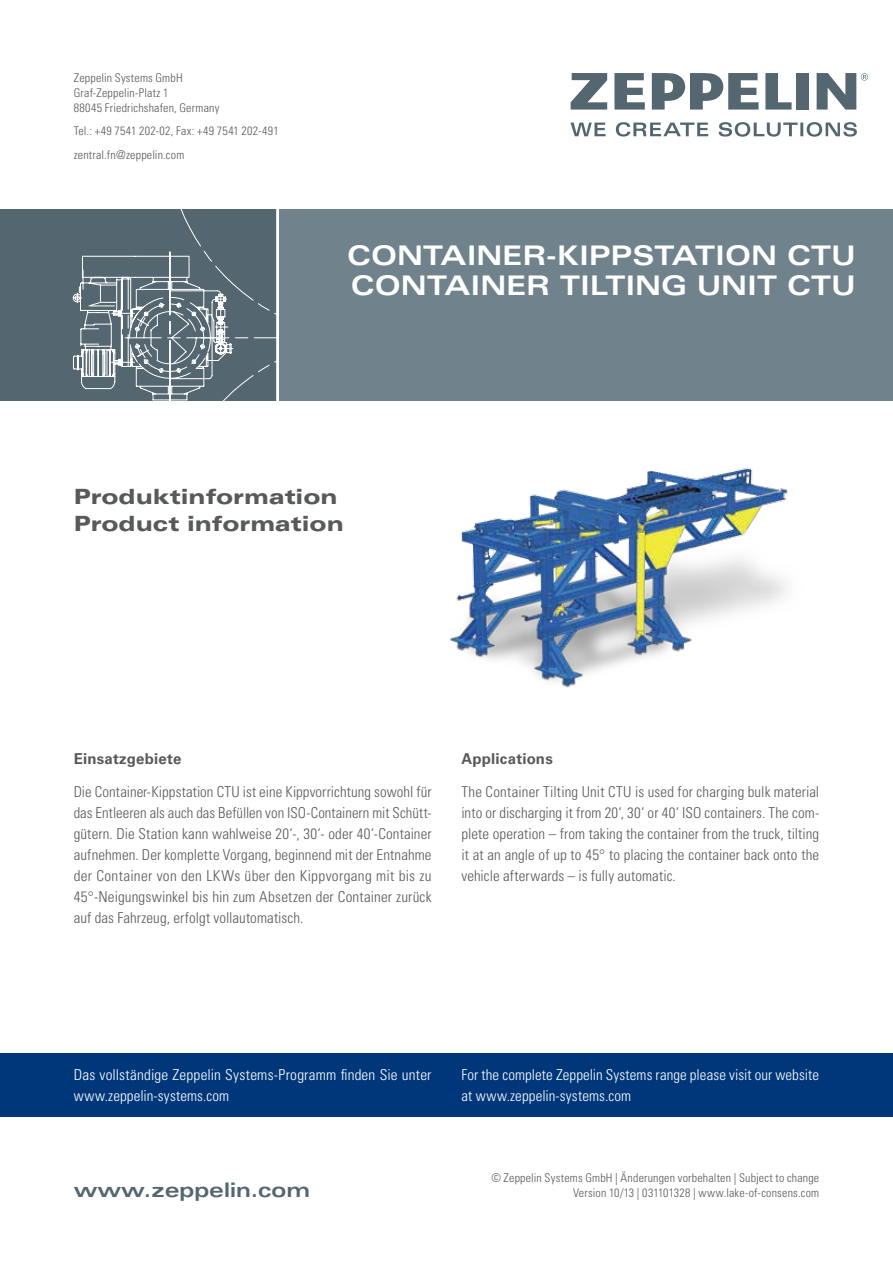
<style>
.page{position:relative;width:893px;height:1263px;background:#fff}
.page>*{position:absolute;margin:0;border:0;box-sizing:border-box;transform-origin:0 0}
.t1{font:700 expanded 27px/30px "Univers LT Std";letter-spacing:-.005em;color:#fff}
.t2{font:900 expanded 21px/27px "Univers LT Std";color:#58595b}
.t3{font:700 expanded 20.1px "Univers LT Std";color:#546670}
.t4{font:300 condensed 15px/21px "Univers LT Std";letter-spacing:.005em;color:#58595b;text-align:justify}
.t5{font:300 condensed 15px/21px "Univers LT Std";letter-spacing:.01em;color:#fff}
.t6{font:700 15px "Univers LT Std";letter-spacing:.015em;color:#58595b}
.t7{font:300 condensed 12px/15px "Univers LT Std";letter-spacing:.015em;color:#58595b}
</style>
<div class="page">
<svg style="left:571px;top:73px;width:36px;height:37px"></svg>
<svg style="left:817px;top:73px;width:51px;height:37px"></svg>
<div style="left:796px;top:73px;width:12px;height:37px;background:#546670"></div>
<svg style="left:765px;top:73px;width:27px;height:37px"></svg>
<svg style="left:614px;top:73px;width:31px;height:37px"></svg>
<svg style="left:652px;top:73px;width:107px;height:37px"></svg>
<svg style="left:570px;top:122px;width:287px;height:15px"></svg>
<div style="left:280px;top:209px;width:613px;height:191px;background:#70828b"></div>
<div style="left:0;top:1053px;width:893px;height:64px;background:#00377b"></div>
<img style="left:450px;top:467px;width:338px;height:221px">
<div style="left:0;top:209px;width:277px;height:191px;background:#546670"></div>
<hr style="left:892px;top:209px;width:1px;height:191px;background:#fff">
<hr style="left:444px;top:338px;width:1px;height:62px;background:#fff">
<hr style="left:327px;top:338px;width:1px;height:62px;background:#fff">
<hr style="left:473px;top:338px;width:1px;height:62px;background:#fff">
<hr style="left:523px;top:209px;width:1px;height:129px;background:#fff">
<svg style="left:72px;top:209px;width:205px;height:191px"></svg>
<p class="t7" style="left:74px;top:70px;width:147px">Zeppelin Systems GmbH<br>Graf-Zeppelin-Platz 1<br>88045 Friedrichshafen, Germany</p>
<p class="t7" style="left:74px;top:119px;width:206px;line-height:23.5px">Tel.: +49 7541 202-02, Fax: +49 7541 202-491 zentral.fn@zeppelin.com</p>
<h1 class="t1" style="left:347px;top:240px;width:510px">CONTAINER-KIPPSTATION CTU<br>CONTAINER TILTING UNIT CTU</h1>
<h2 class="t2" style="left:74px;top:483px;width:272px">Produktinformation<br>Product information</h2>
<p class="t6" style="left:74px;top:749px;width:109px">Einsatzgebiete</p>
<p class="t4" style="left:74px;top:781px;width:359px">Die Container-Kippstation CTU ist eine Kippvorrichtung sowohl für das Entleeren als auch das Befüllen von ISO-Containern mit Schütt&shy;gütern. Die Station kann wahlweise 20‘-, 30‘- oder 40‘-Container aufnehmen. Der komplette Vorgang, beginnend mit der Entnahme der Container von den LKWs über den Kippvorgang mit bis zu 45°-Neigungswinkel bis hin zum Absetzen der Container zurück auf das Fahrzeug, erfolgt vollautomatisch.</p>
<p class="t6" style="left:461px;top:749px;width:93px">Applications</p>
<p class="t4" style="left:461px;top:781px;width:359px">The Container Tilting Unit CTU is used for charging bulk material into or discharging it from 20‘, 30‘ or 40‘ ISO containers. The com&shy;plete operation – from taking the container from the truck, tilting it at an angle of up to 45° to placing the container back onto the vehicle afterwards – is fully automatic.</p>
<p class="t5" style="left:74px;top:1064px;width:359px">Das vollständige Zeppelin Systems-Programm finden Sie unter www.zeppelin-systems.com</p>
<p class="t5" style="left:461px;top:1064px;width:359px">For the complete Zeppelin Systems range please visit our website at www.zeppelin-systems.com</p>
<h3 class="t3" style="left:74px;top:1178px;width:238px">WWW.ZEPPELIN.COM</h3>
<p class="t7" style="left:491px;top:1171px;width:329px;text-align:right">© Zeppelin Systems GmbH | Änderungen vorbehalten | Subject to change<br>Version 10/13 | 031101328 | www.lake-of-consens.com</p>
</div>
